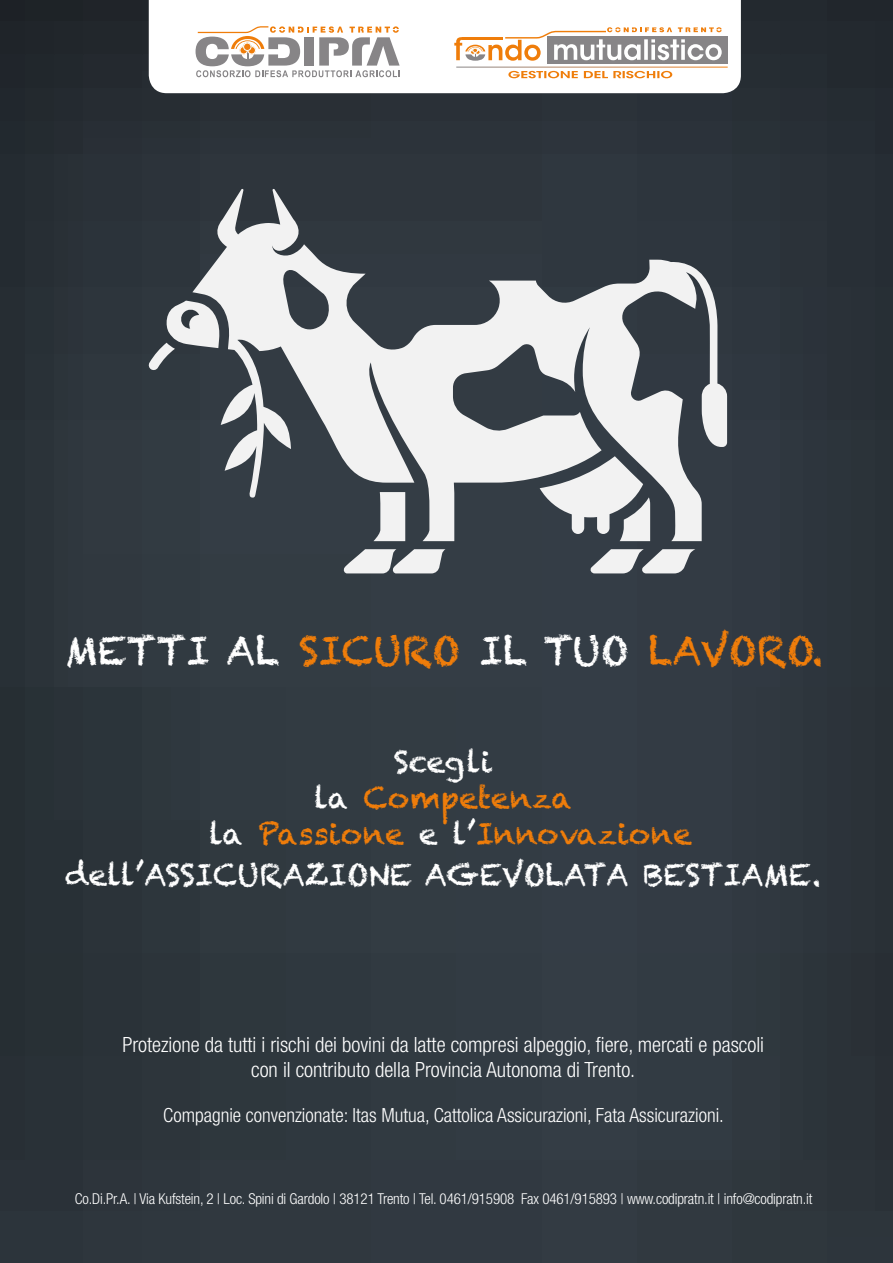
<style>
.page{position:relative;width:893px;height:1263px;background:#2f373f}
.page>*{position:absolute;margin:0;border:0;box-sizing:border-box;transform-origin:0 0}
.t1{font:39px "Chalkduster";color:#ef7d0a}
.t2{font:30px/36px "Chalkduster";color:#ef7d0a;text-align:center}
.t3{font:30px "Chalkduster";color:#fff}
.t4{font:300 condensed 21px/25.2px "Helvetica Neue";color:#fff;text-align:center}
.t5{font:300 condensed 19.5px "Helvetica Neue";color:#fff}
.t6{font:300 condensed 15px "Helvetica Neue";letter-spacing:-.01em;color:#fff}
.s1{color:#fff}
</style>
<div class="page">
<div style="left:149px;top:0;width:592px;height:93px;background:#fff"></div>
<svg style="left:196px;top:26px;width:204px;height:51px;background:#d2cbc4"></svg>
<svg style="left:508px;top:71px;width:164px;height:7px"></svg>
<div style="left:547px;top:36px;width:181px;height:27px;background:#878587"></div>
<svg style="left:454px;top:27px;width:268px;height:34px"></svg>
<hr style="left:456px;top:67px;width:272px;height:1px;background:#fff">
<hr style="left:462px;top:37px;width:40px;height:3px;background:#ef7d0a">
<svg style="left:590px;top:549px;width:105px;height:24px"></svg>
<svg style="left:343px;top:549px;width:102px;height:24px"></svg>
<svg style="left:192px;top:189px;width:535px;height:352px"></svg>
<svg style="left:148px;top:301px;width:72px;height:70px"></svg>
<h1 class="t1" style="left:65px;top:628px;width:760px"><span class="s1">METTI AL</span> SICURO <span class="s1">IL TUO</span> LAVORO.</h1>
<h2 class="t2" style="left:209px;top:744px;width:485px"><span class="s1">Scegli<br>la</span> Competenza<br><span class="s1">la</span> Passione <span class="s1">e l’</span>Innovazione</h2>
<h2 class="t3" style="left:65px;top:857px;width:757px">dell’ASSICURAZIONE AGEVOLATA BESTIAME.</h2>
<p class="t4" style="left:122px;top:1032px;width:643px">Protezione da tutti i rischi dei bovini da latte compresi alpeggio, fiere, mercati e pascoli con il contributo della Provincia Autonoma di Trento.</p>
<p class="t5" style="left:163px;top:1104px;width:562px">Compagnie convenzionate: Itas Mutua, Cattolica Assicurazioni, Fata Assicurazioni.</p>
<p class="t6" style="left:75px;top:1190px;width:739px">Co.Di.Pr.A. | Via Kufstein, 2 | Loc. Spini di Gardolo | 38121 Trento | Tel. 0461/915908 Fax 0461/915893 | www.codipratn.it | info@codipratn.it</p>
</div>
